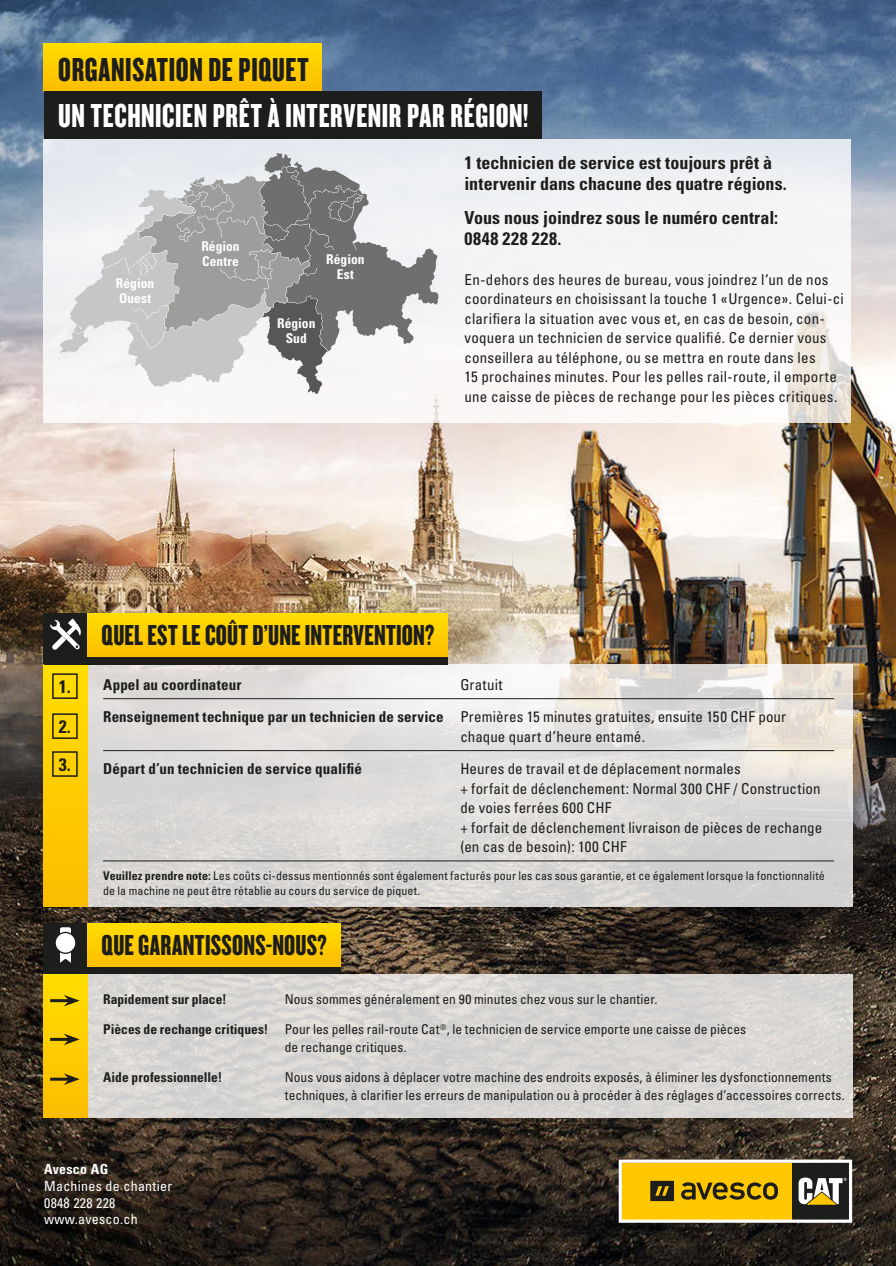
<style>
.page{position:relative;width:896px;height:1266px;background:#fff}
.page>*{position:absolute;margin:0;border:0;box-sizing:border-box;transform-origin:0 0}
.t1{font:34.5px "Knockout HTF68 Full Featherwt";letter-spacing:.02em;color:#fff}
.t2{font:34.5px "Knockout HTF68 Full Featherwt";letter-spacing:.015em;color:#1d1d1b}
.t3{font:30px "Knockout HTF68 Full Featherwt";letter-spacing:.01em;color:#1d1d1b}
.t4{font:700 condensed 18px/21px "Univers LT Std";color:#1d1d1b}
.t5{font:condensed 15px/19.5px "Univers LT Std";letter-spacing:.015em;color:#1d1d1b}
.t6{font:700 condensed 15px "Univers LT Std";letter-spacing:.01em;color:#1d1d1b}
.t7{font:condensed 13.95px/16.8px "Univers LT Std";letter-spacing:.02em;color:#fff}
.t8{font:700 condensed 13.95px "Univers LT Std";letter-spacing:.02em;color:#fff}
.t9{font:condensed 13.5px/18px "Univers LT Std";color:#1d1d1b}
.t10{font:700 condensed 13.5px/15px "Univers LT Std";letter-spacing:.005em;color:#fff;text-align:center}
.t11{font:700 condensed 13.5px "Univers LT Std";letter-spacing:.005em;color:#1d1d1b}
.t12{font:condensed 12px/15px "Univers LT Std";letter-spacing:.01em;color:#1d1d1b}
.s1{font-weight:700}
</style>
<div class="page">
<img style="left:0;top:0;width:895px;height:1265px">
<svg style="left:618px;top:1159px;width:234px;height:63px;background:#c1a12f"></svg>
<svg style="left:44px;top:139px;width:807px;height:283px;fill:#f5f4f6"></svg>
<svg style="left:59px;top:153px;width:379px;height:241px"></svg>
<svg style="left:87px;top:664px;width:765px;height:242px;background:#dedbd7"></svg>
<div style="left:44px;top:664px;width:43px;height:242px;background:linear-gradient(to bottom,#ffdc00,#fcbc00)"></div>
<div style="left:52px;top:673px;width:26px;height:26px;border:2px solid #1d1d1b"></div>
<div style="left:52px;top:713px;width:26px;height:26px;border:2px solid #1d1d1b"></div>
<div style="left:52px;top:751px;width:26px;height:25px;border:2px solid #1d1d1b"></div>
<div style="left:44px;top:974px;width:808px;height:143px;background:#d8d5d3"></div>
<div style="left:44px;top:974px;width:43px;height:143px;background:linear-gradient(to bottom,#fedb00,#f8b901)"></div>
<hr style="left:50px;top:999px;width:19px;height:3px;background:#1d1d1b">
<svg style="left:64px;top:994px;width:16px;height:12px"></svg>
<hr style="left:50px;top:1037px;width:19px;height:3px;background:#1d1d1b">
<svg style="left:64px;top:1033px;width:16px;height:12px"></svg>
<hr style="left:50px;top:1077px;width:19px;height:3px;background:#1d1d1b">
<svg style="left:64px;top:1073px;width:16px;height:11px"></svg>
<hr style="left:103px;top:698px;width:731px;height:1px;background:#1d1d1b">
<hr style="left:103px;top:750px;width:731px;height:1px;background:#1d1d1b">
<hr style="left:103px;top:860px;width:731px;height:1px;background:#1d1d1b">
<div style="left:44px;top:43px;width:277px;height:48px;background:linear-gradient(to bottom,#ffde00,#fdbd00)"></div>
<div style="left:192px;top:237px;width:57px;height:31px;background:#9d9d9c"></div>
<div style="left:109px;top:275px;width:52px;height:32px;background:#c6c6c6"></div>
<div style="left:317px;top:250px;width:56px;height:33px;background:#706f6f"></div>
<div style="left:44px;top:91px;width:497px;height:48px;background:#1d1d1b"></div>
<div style="left:44px;top:624px;width:403px;height:40px;background:#1d1d1b"></div>
<div style="left:44px;top:930px;width:297px;height:44px;background:#1d1d1b"></div>
<div style="left:44px;top:613px;width:403px;height:43px;background:linear-gradient(to bottom,#ffde00,#fdbd00)"></div>
<div style="left:44px;top:613px;width:43px;height:51px;background:#1d1d1b"></div>
<svg style="left:50px;top:618px;width:31px;height:32px"></svg>
<div style="left:44px;top:923px;width:297px;height:43px;background:linear-gradient(to bottom,#ffde00,#fdbd00)"></div>
<div style="left:44px;top:923px;width:43px;height:51px;background:#1d1d1b"></div>
<svg style="left:56px;top:927px;width:19px;height:35px"></svg>
<h1 class="t2" style="left:58px;top:52px;width:252px">ORGANISATION DE PIQUET</h1>
<h1 class="t1" style="left:58px;top:98px;width:472px">UN TECHNICIEN PRÊT À INTERVENIR PAR RÉGION!</h1>
<p class="t10" style="left:116px;top:276px;width:40px;text-align:left">Région<br>Ouest</p>
<p class="t10" style="left:201px;top:238px;width:40px;text-align:left">Région<br>Centre</p>
<p class="t10" style="left:326px;top:251px;width:40px">Région<br>Est</p>
<p class="t10" style="left:277px;top:316px;width:40px">Région<br>Sud</p>
<p class="t4" style="left:464px;top:152px;width:324px">1 technicien de service est toujours prêt à intervenir dans chacune des quatre régions.</p>
<p class="t4" style="left:464px;top:207px;width:315px">Vous nous joindrez sous le numéro central:<br>0848 228 228.</p>
<p class="t5" style="left:464px;top:269px;width:381px">En-dehors des heures de bureau, vous joindrez l‘un de nos coordinateurs en choisissant la touche 1 «Urgence». Celui-ci clarifiera la situation avec vous et, en cas de besoin, con&shy;voquera un technicien de service qualifié. Ce dernier vous conseillera au téléphone, ou se mettra en route dans les<br>15 prochaines minutes. Pour les pelles rail-route, il emporte une caisse de pièces de rechange pour les pièces critiques.</p>
<p class="t4" style="left:59px;top:675px;width:13px">1.</p>
<p class="t4" style="left:59px;top:707px;width:13px;line-height:37.8px">2.<br>3.</p>
<h2 class="t3" style="left:102px;top:620px;width:334px">QUEL EST LE COÛT D’UNE INTERVENTION?</h2>
<p class="t5" style="left:103px;top:668px;width:684px;line-height:32.2px;text-indent:357px">Gratuit<br><span class="s1">Renseignement technique par un technicien de service</span> Premières 15 minutes gratuites, ensuite 150 CHF pour</p>
<p class="t5" style="left:460px;top:726px;width:186px">chaque quart d’heure entamé.</p>
<p class="t6" style="left:103px;top:759px;width:260px">Départ d’un technicien de service qualifié</p>
<p class="t5" style="left:460px;top:758px;width:363px">Heures de travail et de déplacement normales<br>+ forfait de déclenchement: Normal 300 CHF / Construction de voies ferrées 600 CHF<br>+ forfait de déclenchement livraison de pièces de rechange (en cas de besoin): 100 CHF</p>
<p class="t12" style="left:103px;top:867px;width:723px"><span class="s1">Veuillez prendre note:</span> Les coûts ci-dessus mentionnés sont également facturés pour les cas sous garantie, et ce également lorsque la fonctionnalité de la machine ne peut être rétablie au cours du service de piquet.</p>
<p class="t6" style="left:103px;top:675px;width:140px">Appel au coordinateur</p>
<h2 class="t3" style="left:102px;top:930px;width:227px">QUE GARANTISSONS-NOUS?</h2>
<p class="t11" style="left:103px;top:991px;width:125px">Rapidement sur place!</p>
<p class="t9" style="left:285px;top:990px;width:374px">Nous sommes généralement en 90 minutes chez vous sur le chantier.</p>
<p class="t9" style="left:285px;top:1020px;width:463px;text-indent:-182px"><span class="s1">Pièces de rechange critiques!</span> Pour les pelles rail-route Cat<sup>®</sup>, le technicien de service emporte une caisse de pièces de rechange critiques.</p>
<p class="t11" style="left:103px;top:1069px;width:120px">Aide professionnelle!</p>
<p class="t9" style="left:285px;top:1068px;width:561px">Nous vous aidons à déplacer votre machine des endroits exposés, à éliminer les dysfonctionnements techniques, à clarifier les erreurs de manipulation ou à procéder à des réglages d’accessoires corrects.</p>
<p class="t8" style="left:44px;top:1160px;width:65px">Avesco AG</p>
<p class="t7" style="left:44px;top:1177px;width:129px">Machines de chantier<br>0848 228 228 www.avesco.ch</p>
</div>
